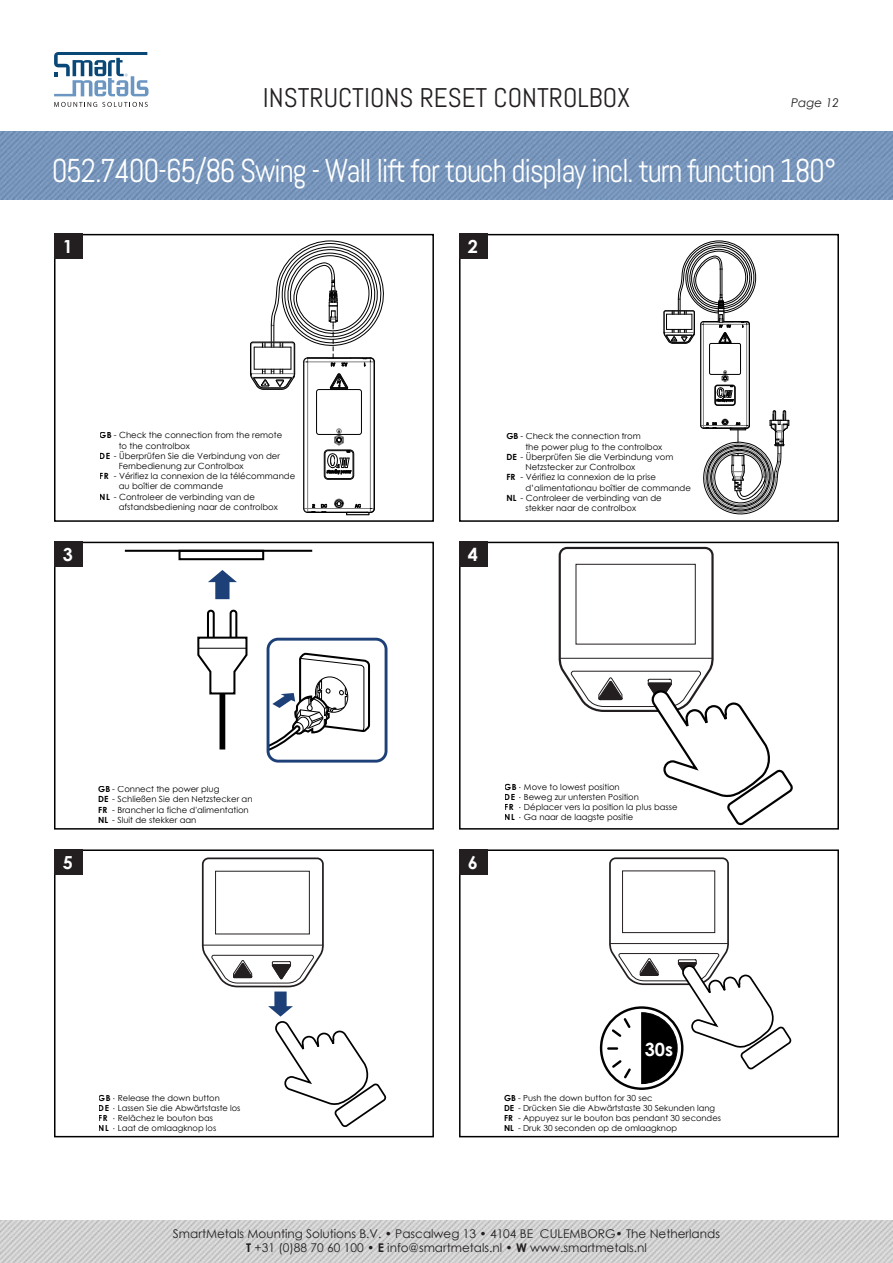
<style>
.page{position:relative;width:893px;height:1263px;background:#fff}
.page>*{position:absolute;margin:0;border:0;box-sizing:border-box;transform-origin:0 0}
.t1{font:33px "Abel";letter-spacing:-.04em;color:#fff;scale:.94 1}
.t2{font:27px "Abel";color:#231f20}
.t3{font:700 18.15px "Century Gothic";color:#fff}
.t4{font:700 18px "Century Gothic";color:#fff}
.t5{font:12px/14.4px "Century Gothic";color:#231f20;text-align:center}
.t6{font:italic 12px "Century Gothic";color:#231f20}
.t7{font:8.55px/10.2px "Century Gothic";color:#000}
.t8{font:700 8.55px "Century Gothic";color:#000}
.t9{font:8.4px/10.1px "Century Gothic";color:#000}
.t10{font:8.25px/9.9px "Century Gothic";color:#000}
.s1{font-weight:700}
</style>
<div class="page">
<img style="left:0;top:132px;width:893px;height:68px">
<img style="left:0;top:1220px;width:893px;height:43px">
<svg style="left:54px;top:102px;width:94px;height:5px"></svg>
<svg style="left:54px;top:52px;width:95px;height:44px"></svg>
<div style="left:459px;top:849px;width:380px;height:288px;border:2px solid #000"></div>
<div style="left:54px;top:849px;width:380px;height:288px;border:2px solid #000"></div>
<div style="left:459px;top:542px;width:380px;height:288px;border:2px solid #000"></div>
<div style="left:54px;top:542px;width:380px;height:288px;border:2px solid #000"></div>
<div style="left:459px;top:234px;width:380px;height:288px;border:2px solid #000"></div>
<div style="left:54px;top:234px;width:380px;height:288px;border:2px solid #000"></div>
<svg style="left:250px;top:240px;width:134px;height:275px"></svg>
<svg style="left:663px;top:240px;width:126px;height:275px"></svg>
<div style="left:207px;top:610px;width:8px;height:31px;border:2px solid #000;border-radius:3px"></div>
<div style="left:230px;top:610px;width:7px;height:31px;border:2px solid #000;border-radius:3px"></div>
<svg style="left:197px;top:636px;width:51px;height:59px"></svg>
<hr style="left:198px;top:648px;width:48px;height:1px;background:#000">
<svg style="left:208px;top:570px;width:29px;height:29px"></svg>
<div style="left:178px;top:550px;width:86px;height:10px;border:2px solid #000"></div>
<hr style="left:125px;top:550px;width:187px;height:2px;background:#000">
<div style="left:220px;top:693px;width:5px;height:56px;background:#000"></div>
<div style="left:267px;top:638px;width:120px;height:124px;border:3px solid #1c4077;border-radius:10px"></div>
<svg style="left:266px;top:654px;width:105px;height:99px"></svg>
<svg style="left:558px;top:546px;width:235px;height:279px"></svg>
<svg style="left:201px;top:857px;width:185px;height:270px"></svg>
<svg style="left:608px;top:857px;width:183px;height:227px"></svg>
<div style="left:54px;top:234px;width:28px;height:25px;background:#231f20"></div>
<div style="left:459px;top:234px;width:28px;height:25px;background:#231f20"></div>
<div style="left:54px;top:542px;width:28px;height:25px;background:#231f20"></div>
<div style="left:459px;top:542px;width:28px;height:25px;background:#231f20"></div>
<div style="left:54px;top:849px;width:28px;height:25px;background:#231f20"></div>
<div style="left:459px;top:849px;width:28px;height:25px;background:#231f20"></div>
<h2 class="t2" style="left:263px;top:81px;width:369px">INSTRUCTIONS RESET CONTROLBOX</h2>
<h3 class="t6" style="left:791px;top:94px;width:49px">Page 12</h3>
<h1 class="t1" style="left:52px;top:150px;width:836px">052.7400-65/86 Swing - Wall lift for touch display incl. turn function 180°</h1>
<h3 class="t4" style="left:63px;top:233px;width:12px">1</h3>
<h3 class="t4" style="left:468px;top:233px;width:12px">2</h3>
<p class="t7" style="left:100px;top:430px;width:184px"><span class="s1">GB</span> - Check the connection from the remote</p>
<p class="t7" style="left:100px;top:450px;width:182px"><span class="s1">DE</span> - Überprüfen Sie die Verbindung von der</p>
<p class="t8" style="left:100px;top:470px;width:11px">FR</p>
<p class="t8" style="left:100px;top:490px;width:12px">NL</p>
<p class="t7" style="left:119px;top:440px;width:73px">to the controlbox</p>
<p class="t7" style="left:119px;top:461px;width:127px">Fernbedienung zur Controlbox</p>
<p class="t7" style="left:119px;top:471px;width:178px;text-indent:-5px">- Vérifiez la connexion de la télécommande au boîtier de commande</p>
<p class="t7" style="left:119px;top:491px;width:161px;text-indent:-5px">- Controleer de verbinding van de afstandsbediening naar de controlbox</p>
<h3 class="t4" style="left:63px;top:541px;width:12px">3</h3>
<h3 class="t4" style="left:468px;top:541px;width:12px">4</h3>
<p class="t7" style="left:506px;top:431px;width:136px"><span class="s1">GB</span> - Check the connection from</p>
<p class="t7" style="left:506px;top:451px;width:168px"><span class="s1">DE</span> - Überprüfen Sie die Verbindung vom</p>
<p class="t8" style="left:506px;top:471px;width:11px">FR</p>
<p class="t8" style="left:506px;top:491px;width:12px">NL</p>
<p class="t7" style="left:525px;top:441px;width:139px">the power plug to the controlbox</p>
<p class="t7" style="left:525px;top:462px;width:111px">Netzstecker zur Controlbox</p>
<p class="t7" style="left:525px;top:472px;width:167px;text-indent:-5px">- Vérifiez la connexion de la prise d’alimentationau boîtier de commande</p>
<p class="t7" style="left:525px;top:492px;width:138px;text-indent:-5px">- Controleer de verbinding van de stekker naar de controlbox</p>
<p class="t9" style="left:98px;top:784px;width:156px"><span class="s1">GB</span> - Connect the power plug<br><span class="s1">DE</span> - Schließen Sie den Netzstecker an<br><span class="s1">FR<br>NL</span></p>
<p class="t9" style="left:112px;top:804px;width:138px">- Brancher la fiche d'alimentation</p>
<p class="t9" style="left:112px;top:814px;width:86px">- Sluit de stekker aan</p>
<h3 class="t4" style="left:63px;top:848px;width:12px">5</h3>
<h3 class="t4" style="left:468px;top:848px;width:12px">6</h3>
<p class="t9" style="left:505px;top:782px;width:116px"><span class="s1">GB</span> - Move to lowest position<br><span class="s1">DE<br>FR<br>NL</span></p>
<p class="t9" style="left:519px;top:792px;width:122px">- Beweg zur untersten Position</p>
<p class="t9" style="left:519px;top:802px;width:160px">- Déplacer vers la position la plus basse</p>
<p class="t9" style="left:519px;top:812px;width:116px">- Ga naar de laagste positie</p>
<p class="t10" style="left:99px;top:1093px;width:122px"><span class="s1">GB</span> - Release the down button<br><span class="s1">DE<br>FR<br>NL</span></p>
<p class="t10" style="left:113px;top:1103px;width:129px">- Lassen Sie die Abwärtstaste los</p>
<p class="t10" style="left:113px;top:1112px;width:102px">- Relâchez le bouton bas</p>
<p class="t10" style="left:113px;top:1122px;width:105px">- Laat de omlaagknop los</p>
<h3 class="t3" style="left:645px;top:1036px;width:30px">30s</h3>
<p class="t9" style="left:504px;top:1092px;width:150px"><span class="s1">GB</span> - Push the down button for 30 sec<br><span class="s1">DE<br>FR<br>NL</span></p>
<p class="t9" style="left:518px;top:1102px;width:199px">- Drücken Sie die Abwärtstaste 30 Sekunden lang</p>
<p class="t9" style="left:518px;top:1112px;width:204px">- Appuyez sur le bouton bas pendant 30 secondes</p>
<p class="t9" style="left:518px;top:1122px;width:161px">- Druk 30 seconden op de omlaagknop</p>
<h3 class="t5" style="left:173px;top:1226px;width:549px">SmartMetals Mounting Solutions B.V. • Pascalweg 13 • 4104 BE CULEMBORG• The Netherlands<br><span class="s1">T</span> +31 (0)88 70 60 100 • <span class="s1">E</span> info@smartmetals.nl • <span class="s1">W</span> www.smartmetals.nl</h3>
</div>
